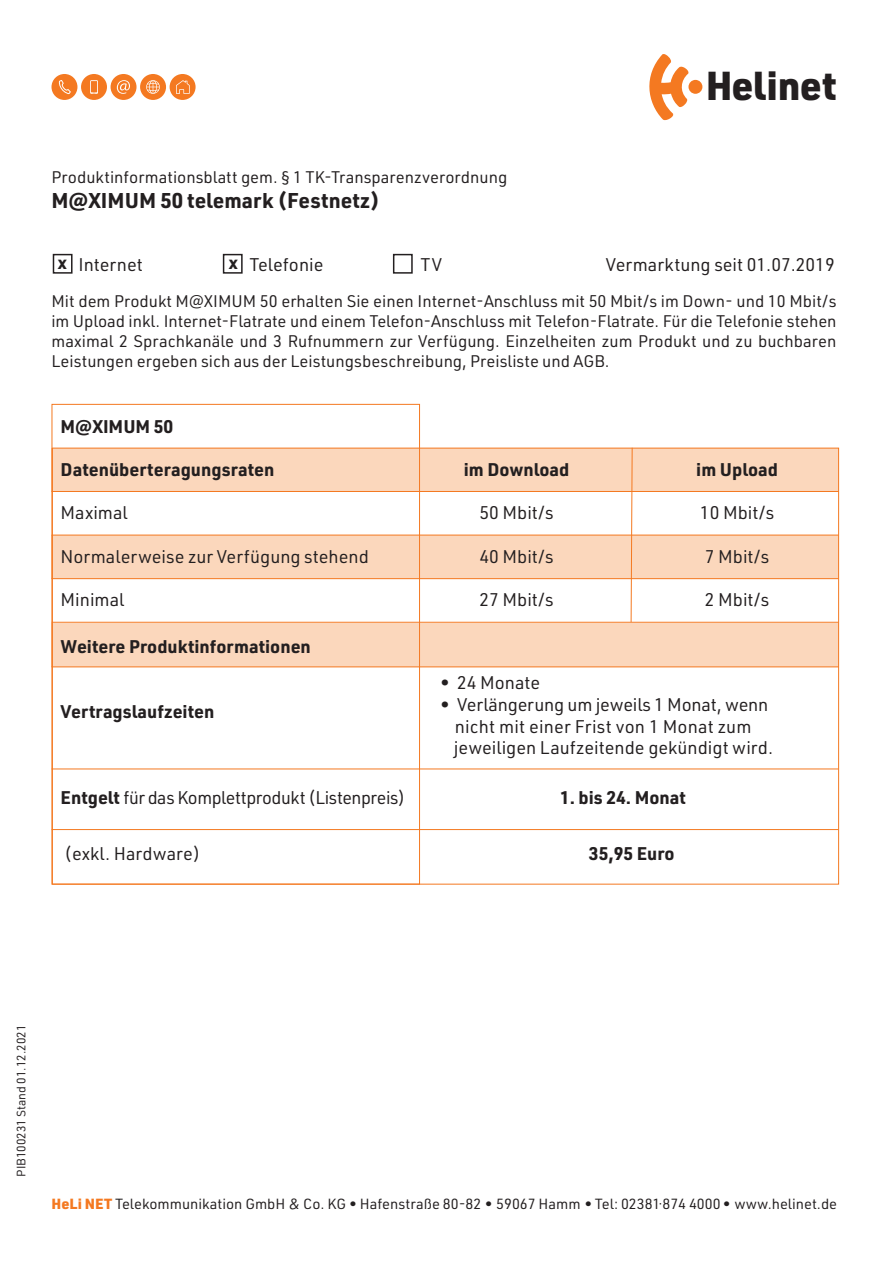
<style>
.page{position:relative;width:893px;height:1263px;background:#fff}
.page>*{position:absolute;margin:0;border:0;box-sizing:border-box;transform-origin:0 0}
.t1{font:900 39.6px "URWDIN";letter-spacing:-.01em;color:#231f20}
.t2{font:700 21px "URWDIN";color:#231f20}
.t3{font:18px/21.6px "URWDIN";color:#231f20}
.t4{font:700 18px "URWDIN";color:#231f20}
.t5{font:18px "URWDIN";letter-spacing:-.025em;color:#231f20}
.t6{font:16.5px/19.8px "URWDIN";color:#231f20;text-align:justify}
.t7{font:14.4px "URWDIN";color:#231f20}
.t8{font:12px "URWDIN";color:#231f20}
.s1{font-weight:700}
.s2{font-weight:900;color:#f47921}
</style>
<div class="page">
<svg style="left:649px;top:54px;width:42px;height:67px"></svg>
<div style="left:688px;top:80px;width:14px;height:14px;background:#f47921;border-radius:50%"></div>
<div style="left:170px;top:74px;width:26px;height:26px;background:#f47921;border-radius:50%"></div>
<svg style="left:176px;top:80px;width:14px;height:14px"></svg>
<div style="left:52px;top:74px;width:25px;height:26px;background:#f47921;border-radius:50%"></div>
<svg style="left:58px;top:80px;width:13px;height:15px"></svg>
<div style="left:140px;top:74px;width:26px;height:26px;background:#f47921;border-radius:50%"></div>
<svg style="left:146px;top:80px;width:14px;height:14px"></svg>
<div style="left:111px;top:74px;width:26px;height:26px;background:#f47921;border-radius:50%"></div>
<svg style="left:117px;top:80px;width:13px;height:14px"></svg>
<div style="left:81px;top:74px;width:26px;height:26px;background:#f47921;border-radius:50%"></div>
<svg style="left:90px;top:80px;width:8px;height:14px"></svg>
<div style="left:53px;top:254px;width:20px;height:20px;border:2px solid #231f20"></div>
<div style="left:223px;top:254px;width:20px;height:20px;border:2px solid #231f20"></div>
<div style="left:393px;top:254px;width:20px;height:20px;border:2px solid #231f20"></div>
<div style="left:52px;top:448px;width:787px;height:43px;background:#fbd7bc"></div>
<div style="left:52px;top:535px;width:787px;height:44px;background:#fbd7bc"></div>
<div style="left:52px;top:623px;width:787px;height:43px;background:#fbd7bc"></div>
<hr style="left:52px;top:491px;width:787px;height:1px;background:#f47921">
<hr style="left:52px;top:535px;width:787px;height:1px;background:#f47921">
<hr style="left:52px;top:578px;width:787px;height:1px;background:#f47921">
<hr style="left:52px;top:622px;width:787px;height:1px;background:#f47921">
<hr style="left:52px;top:666px;width:787px;height:1px;background:#f47921">
<hr style="left:52px;top:768px;width:787px;height:1px;background:#f47921">
<hr style="left:52px;top:829px;width:787px;height:1px;background:#f47921">
<svg style="left:630px;top:447px;width:3px;height:176px"></svg>
<p class="t6" style="left:52px;top:167px;width:457px">Produktinformationsblatt gem. § 1 TK-Transparenzverordnung</p>
<p class="t2" style="left:52px;top:186px;width:330px">M@XIMUM 50 telemark (Festnetz)</p>
<h1 class="t1" style="left:706px;top:58px;width:132px">Helinet</h1>
<p class="t3" style="left:79px;top:253px;width:66px">Internet</p>
<p class="t3" style="left:250px;top:253px;width:76px">Telefonie</p>
<p class="t3" style="left:421px;top:253px;width:23px">TV</p>
<p class="t3" style="left:606px;top:253px;width:230px">Vermarktung seit 01.07.2019</p>
<p class="t4" style="left:58px;top:250px;width:10px">x</p>
<p class="t4" style="left:229px;top:250px;width:10px">x</p>
<p class="t6" style="left:52px;top:291px;width:786px">Mit dem Produkt M@XIMUM 50 erhalten Sie einen Internet-Anschluss mit 50 Mbit/s im Down- und 10 Mbit/s im Upload inkl. Internet-Flatrate und einem Telefon-Anschluss mit Telefon-Flatrate. Für die Telefonie stehen maximal 2 Sprachkanäle und 3 Rufnummern zur Verfügung. Einzelheiten zum Produkt und zu buchbaren Leistungen ergeben sich aus der Leistungsbeschreibung, Preisliste und AGB.</p>
<p class="t4" style="left:61px;top:414px;width:114px">M@XIMUM 50</p>
<p class="t4" style="left:61px;top:457px;width:215px">Datenüberteragungsraten</p>
<p class="t4" style="left:464px;top:457px;width:107px">im Download</p>
<p class="t4" style="left:696px;top:457px;width:83px">im Upload</p>
<p class="t3" style="left:61px;top:502px;width:69px">Maximal</p>
<p class="t3" style="left:479px;top:502px;width:76px">50 Mbit/s</p>
<p class="t3" style="left:700px;top:502px;width:76px">10 Mbit/s</p>
<p class="t3" style="left:61px;top:545px;width:310px">Normalerweise zur Verfügung stehend</p>
<p class="t3" style="left:479px;top:545px;width:76px">40 Mbit/s</p>
<p class="t3" style="left:705px;top:545px;width:66px">7 Mbit/s</p>
<p class="t3" style="left:61px;top:588px;width:65px">Minimal</p>
<p class="t3" style="left:479px;top:588px;width:76px">27 Mbit/s</p>
<p class="t3" style="left:705px;top:588px;width:66px">2 Mbit/s</p>
<p class="t4" style="left:61px;top:634px;width:252px">Weitere Produktinformationen</p>
<p class="t4" style="left:61px;top:699px;width:155px">Vertragslaufzeiten</p>
<p class="t3" style="left:440px;top:672px;width:101px">• 24 Monate</p>
<p class="t3" style="left:454px;top:693px;width:321px;text-indent:-14px">• Verlängerung um jeweils 1 Monat, wenn nicht mit einer Frist von 1 Monat zum jeweiligen Laufzeitende gekündigt wird.</p>
<p class="t5" style="left:61px;top:786px;width:347px"><span class="s1">Entgelt</span> für das Komplettprodukt (Listenpreis)</p>
<p class="t4" style="left:560px;top:786px;width:127px">1. bis 24. Monat</p>
<p class="t3" style="left:64px;top:843px;width:138px">(exkl. Hardware)</p>
<p class="t4" style="left:589px;top:842px;width:87px">35,95 Euro</p>
<p class="t8" style="left:13px;top:1177px;width:153px;rotate:-90deg">PIB100231 Stand 01.12.2021</p>
<p class="t7" style="left:52px;top:1194px;width:787px"><span class="s2">HeLi NET</span> Telekommunikation GmbH &amp; Co. KG • Hafenstraße 80-82 • 59067 Hamm • Tel: 02381·874 4000 • www.helinet.de</p>
</div>
